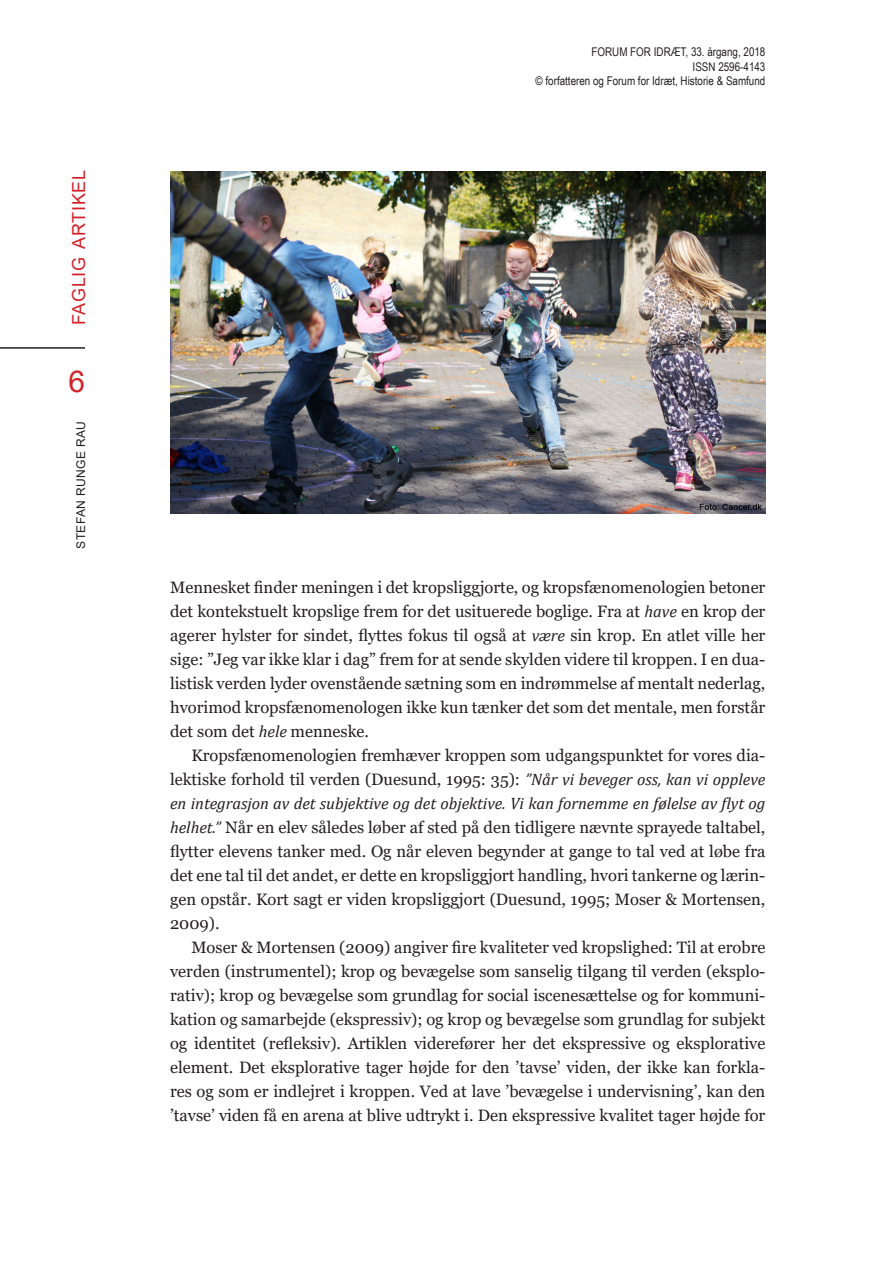
<style>
.page{position:relative;width:893px;height:1263px;background:#fff}
.page>*{position:absolute;margin:0;border:0;box-sizing:border-box;transform-origin:0 0}
.t1{font:30px "Arial";color:#d1232a}
.t2{font:18px "Arial";letter-spacing:.035em;color:#d1232a}
.Brødtekst{font:16.5px/24px "Georgia";color:#231f20;text-align:justify}
.Første_afsnit{font:16.5px/24px "Georgia";color:#231f20;text-align:justify}
.t3{font:12px/14.4px "Arial Narrow";color:#231f20;text-align:right}
.t4{font:12px "Arial";letter-spacing:.035em;color:#231f20}
.s1{font-family:"Cambria";font-style:italic}
</style>
<div class="page">
<hr style="left:0;top:347px;width:85px;height:2px;background:#231f20">
<img style="left:170px;top:172px;width:595px;height:342px">
<p class="t2" style="left:66px;top:325px;width:157px;rotate:-90deg">FAGLIG ARTIKEL</p>
<h1 class="t1" style="left:68px;top:361px;width:18px">6</h1>
<p class="t4" style="left:73px;top:549px;width:129px;rotate:-90deg">STEFAN RUNGE RAU</p>
<p class="t3" style="left:535px;top:44px;width:231px">FORUM FOR IDRÆT, 33. årgang, 2018<br>ISSN 2596-4143<br>© forfatteren og Forum for Idræt, Historie &amp; Samfund</p>
<p class="Første_afsnit" style="left:170px;top:575px;width:597px">Mennesket finder meningen i det kropsliggjorte, og kropsfænomenologien betoner det kontekstuelt kropslige frem for det usituerede boglige. Fra at <span class="s1">have</span> en krop der agerer hylster for sindet, flyttes fokus til også at <span class="s1">være</span> sin krop. En atlet ville her sige: ”Jeg var ikke klar i dag” frem for at sende skylden videre til kroppen. I en dua&shy;listisk verden lyder ovenstående sætning som en indrømmelse af mentalt nederlag, hvorimod kropsfænomenologen ikke kun tænker det som det mentale, men forstår det som det <span class="s1">hele</span> menneske.</p>
<p class="Brødtekst" style="left:170px;top:743px;width:597px;text-indent:21px">Kropsfænomenologien fremhæver kroppen som udgangspunktet for vores dia&shy;lektiske forhold til verden (Duesund, 1995: 35): <span class="s1">”Når vi beveger oss, kan vi oppleve en integrasjon av det subjektive og det objektive. Vi kan fornemme en følelse av flyt og helhet.”</span> Når en elev således løber af sted på den tidligere nævnte sprayede taltabel, flytter elevens tanker med. Og når eleven begynder at gange to tal ved at løbe fra det ene tal til det andet, er dette en kropsliggjort handling, hvori tankerne og lærin&shy;gen opstår. Kort sagt er viden kropsliggjort (Duesund, 1995; Moser &amp; Mortensen, 2009).</p>
<p class="Brødtekst" style="left:170px;top:935px;width:597px;text-indent:21px">Moser &amp; Mortensen (2009) angiver fire kvaliteter ved kropslighed: Til at erobre verden (instrumentel); krop og bevægelse som sanselig tilgang til verden (eksplo&shy;rativ); krop og bevægelse som grundlag for social iscenesættelse og for kommuni&shy;kation og samarbejde (ekspressiv); og krop og bevægelse som grundlag for subjekt og identitet (refleksiv). Artiklen viderefører her det ekspressive og eksplorative element. Det eksplorative tager højde for den ’tavse’ viden, der ikke kan forkla&shy;res og som er indlejret i kroppen. Ved at lave ’bevægelse i undervisning’, kan den ’tavse’ viden få en arena at blive udtrykt i. Den ekspressive kvalitet tager højde for</p>
</div>
